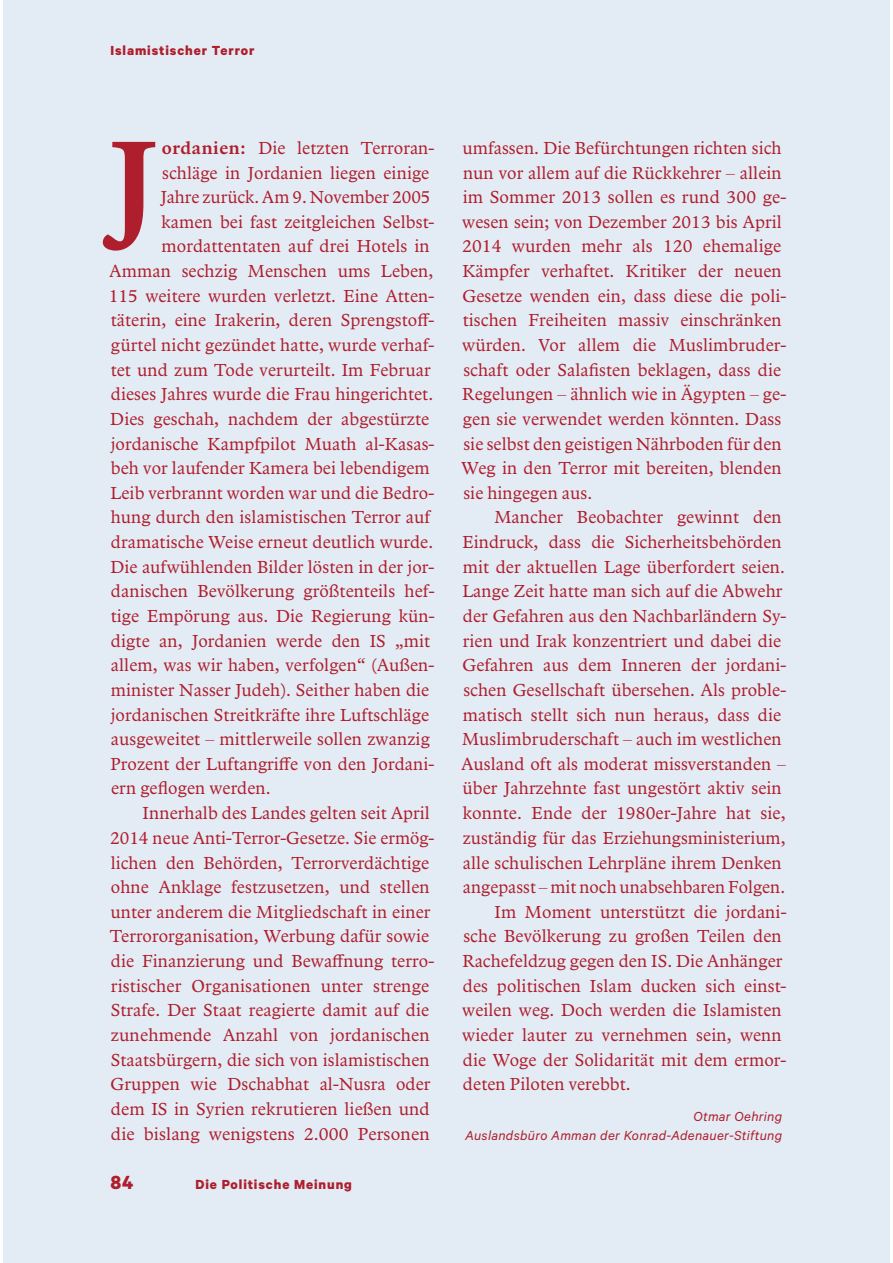
<style>
.page{position:relative;width:893px;height:1263px;background:#fff}
.page>*{position:absolute;margin:0;border:0;box-sizing:border-box;transform-origin:0 0}
.t1{font:600 128.85px "Arbesco DT";color:#af1e2c}
.t2{font:700 21.45px "Calibre";color:#af1e2c}
.t3{font:18px/24.6px "Arbesco DT";letter-spacing:.005em;color:#af1e2c}
.t4{font:italic 14.85px/18.5px "Calibre";letter-spacing:.02em;color:#af1e2c;text-align:right}
.t5{font:700 14.85px "Calibre";letter-spacing:.06em;color:#af1e2c}
.s1{font-weight:600}
</style>
<div class="page">
<div style="left:3px;top:0;width:887px;height:1263px;background:#e3ecf5"></div>
<p class="t5" style="left:110px;top:42px;width:146px">Islamistischer Terror</p>
<h1 class="t1" style="left:109px;top:136px;width:50px">J</h1>
<p class="t3" style="left:162px;top:137px;width:274px"><span class="s1">ordanien:</span> Die letzten Terroran-</p>
<p class="t3" style="left:162px;top:161px;width:269px">schläge in Jordanien liegen einige</p>
<p class="t3" style="left:161px;top:186px;width:271px">Jahre zurück. Am 9. November 2005</p>
<p class="t3" style="left:162px;top:211px;width:274px">kamen bei fast zeitgleichen Selbst-</p>
<p class="t3" style="left:162px;top:235px;width:270px">mordattentaten auf drei Hotels in</p>
<p class="t3" style="left:109px;top:260px;width:325px">Amman sechzig Menschen ums Leben,</p>
<p class="t3" style="left:109px;top:285px;width:327px">115 weitere wurden verletzt. Eine Atten-</p>
<p class="t3" style="left:111px;top:309px;width:325px">täterin, eine Irakerin, deren Sprengstoff-</p>
<p class="t3" style="left:111px;top:334px;width:325px">gürtel nicht gezündet hatte, wurde verhaf-</p>
<p class="t3" style="left:111px;top:359px;width:321px">tet und zum Tode verurteilt. Im Februar</p>
<p class="t3" style="left:111px;top:383px;width:324px">dieses Jahres wurde die Frau hingerichtet.</p>
<p class="t3" style="left:110px;top:408px;width:320px">Dies geschah, nachdem der abgestürzte</p>
<p class="t3" style="left:111px;top:432px;width:325px">jordanische Kampfpilot Muath al-Kasas-</p>
<p class="t3" style="left:111px;top:457px;width:320px">beh vor laufender Kamera bei lebendigem</p>
<p class="t3" style="left:110px;top:482px;width:326px">Leib verbrannt worden war und die Bedro-</p>
<p class="t3" style="left:111px;top:506px;width:321px">hung durch den islamistischen Terror auf</p>
<p class="t3" style="left:111px;top:531px;width:324px">dramatische Weise erneut deutlich wurde.</p>
<p class="t3" style="left:110px;top:556px;width:326px">Die aufwühlenden Bilder lösten in der jor-</p>
<p class="t3" style="left:111px;top:580px;width:325px">danischen Bevölkerung größtenteils hef-</p>
<p class="t3" style="left:111px;top:605px;width:325px">tige Empörung aus. Die Regierung kün-</p>
<p class="t3" style="left:111px;top:630px;width:321px">digte an, Jordanien werde den IS „mit</p>
<p class="t3" style="left:111px;top:654px;width:325px">allem, was wir haben, verfolgen“ (Außen-</p>
<p class="t3" style="left:111px;top:679px;width:320px">minister Nasser Judeh). Seither haben die</p>
<p class="t3" style="left:111px;top:703px;width:320px">jordanischen Streitkräfte ihre Luftschläge</p>
<p class="t3" style="left:111px;top:728px;width:320px">ausgeweitet – mittlerweile sollen zwanzig</p>
<p class="t3" style="left:110px;top:753px;width:326px">Prozent der Luftangriffe von den Jordani-</p>
<p class="t3" style="left:111px;top:777px;width:161px">ern geflogen werden.</p>
<p class="t3" style="left:143px;top:802px;width:289px">Innerhalb des Landes gelten seit April</p>
<p class="t3" style="left:110px;top:827px;width:326px">2014 neue Anti-Terror-Gesetze. Sie ermög-</p>
<p class="t3" style="left:111px;top:851px;width:320px">lichen den Behörden, Terrorverdächtige</p>
<p class="t3" style="left:111px;top:876px;width:320px">ohne Anklage festzusetzen, und stellen</p>
<p class="t3" style="left:111px;top:901px;width:321px">unter anderem die Mitgliedschaft in einer</p>
<p class="t3" style="left:110px;top:925px;width:321px">Terrororganisation, Werbung dafür sowie</p>
<p class="t3" style="left:111px;top:950px;width:325px">die Finanzierung und Bewaffnung terro-</p>
<p class="t3" style="left:111px;top:975px;width:320px">ristischer Organisationen unter strenge</p>
<p class="t3" style="left:111px;top:999px;width:320px">Strafe. Der Staat reagierte damit auf die</p>
<p class="t3" style="left:111px;top:1024px;width:320px">zunehmende Anzahl von jordanischen</p>
<p class="t3" style="left:111px;top:1049px;width:320px">Staatsbürgern, die sich von islamistischen</p>
<p class="t3" style="left:110px;top:1073px;width:321px">Gruppen wie Dschabhat al-Nusra oder</p>
<p class="t3" style="left:111px;top:1098px;width:320px">dem IS in Syrien rekrutieren ließen und</p>
<p class="t3" style="left:111px;top:1123px;width:320px">die bislang wenigstens 2.000 Personen</p>
<p class="t2" style="left:110px;top:1169px;width:24px">84</p>
<p class="t5" style="left:195px;top:1175px;width:158px">Die Politische Meinung</p>
<p class="t3" style="left:462px;top:137px;width:326px">umfassen. Die Befürchtungen richten sich nun vor allem auf die Rückkehrer – allein im Sommer 2013 sollen es rund 300 ge&shy;wesen sein; von Dezember 2013 bis April 2014 wurden mehr als 120 ehemalige Kämpfer verhaftet. Kritiker der neuen Gesetze wenden ein, dass diese die poli&shy;tischen Freiheiten massiv einschränken würden. Vor allem die Muslimbruder&shy;schaft oder Salafisten beklagen, dass die Regelungen – ähnlich wie in Ägypten – ge&shy;gen sie verwendet werden könnten. Dass sie selbst den geistigen Nährboden für den Weg in den Terror mit bereiten, blenden sie hingegen aus.</p>
<p class="t3" style="left:494px;top:506px;width:289px">Mancher Beobachter gewinnt den</p>
<p class="t3" style="left:462px;top:531px;width:321px">Eindruck, dass die Sicherheitsbehörden</p>
<p class="t3" style="left:463px;top:556px;width:324px">mit der aktuellen Lage überfordert seien.</p>
<p class="t3" style="left:462px;top:580px;width:322px">Lange Zeit hatte man sich auf die Abwehr</p>
<p class="t3" style="left:463px;top:605px;width:325px">der Gefahren aus den Nachbarländern Sy-</p>
<p class="t3" style="left:463px;top:630px;width:320px">rien und Irak konzentriert und dabei die</p>
<p class="t3" style="left:462px;top:654px;width:325px">Gefahren aus dem Inneren der jordani-</p>
<p class="t3" style="left:463px;top:679px;width:325px">schen Gesellschaft übersehen. Als proble-</p>
<p class="t3" style="left:463px;top:703px;width:320px">matisch stellt sich nun heraus, dass die</p>
<p class="t3" style="left:462px;top:728px;width:321px">Muslimbruderschaft – auch im westlichen</p>
<p class="t3" style="left:461px;top:753px;width:326px">Ausland oft als moderat missverstanden –</p>
<p class="t3" style="left:462px;top:777px;width:321px">über Jahrzehnte fast ungestört aktiv sein</p>
<p class="t3" style="left:463px;top:802px;width:324px">konnte. Ende der 1980er-Jahre hat sie,</p>
<p class="t3" style="left:463px;top:827px;width:324px">zuständig für das Erziehungsministerium,</p>
<p class="t3" style="left:463px;top:851px;width:320px">alle schulischen Lehrpläne ihrem Denken</p>
<p class="t3" style="left:463px;top:876px;width:324px">angepasst – mit noch unabsehbaren Folgen.</p>
<p class="t3" style="left:495px;top:901px;width:293px">Im Moment unterstützt die jordani-</p>
<p class="t3" style="left:463px;top:925px;width:320px">sche Bevölkerung zu großen Teilen den</p>
<p class="t3" style="left:462px;top:950px;width:322px">Rachefeldzug gegen den IS. Die Anhänger</p>
<p class="t3" style="left:463px;top:975px;width:325px">des politischen Islam ducken sich einst-</p>
<p class="t3" style="left:462px;top:999px;width:321px">weilen weg. Doch werden die Islamisten</p>
<p class="t3" style="left:462px;top:1024px;width:321px">wieder lauter zu vernehmen sein, wenn</p>
<p class="t3" style="left:463px;top:1049px;width:325px">die Woge der Solidarität mit dem ermor-</p>
<p class="t3" style="left:463px;top:1073px;width:169px">deten Piloten verebbt.</p>
<p class="t4" style="left:465px;top:1108px;width:319px">Otmar Oehring<br>Auslandsbüro Amman der Konrad-Adenauer-Stiftung</p>
</div>
